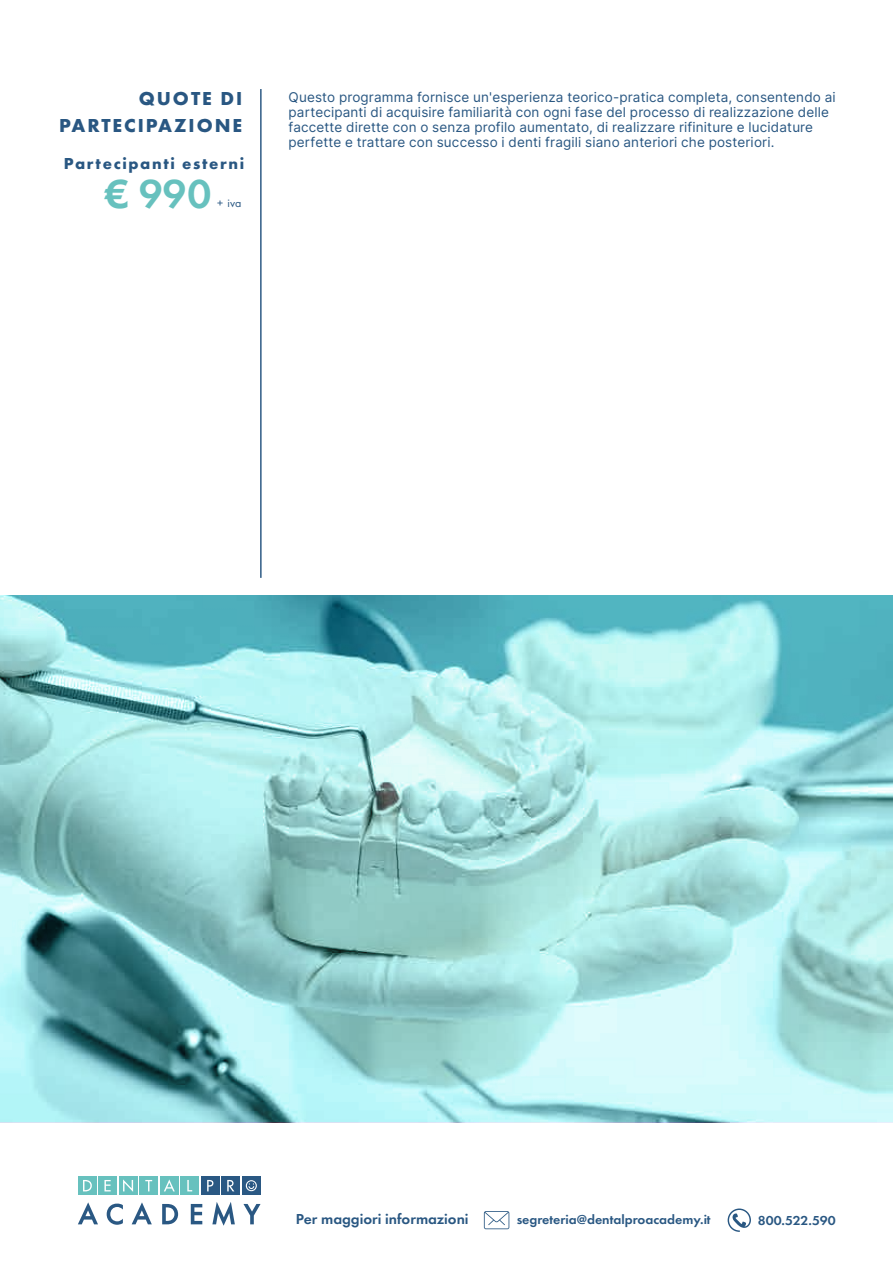
<style>
.page{position:relative;width:893px;height:1263px;background:#fff}
.page>*{position:absolute;margin:0;border:0;box-sizing:border-box;transform-origin:0 0}
.t1{font:600 42px "Futura PT";color:#67c1be}
.t2{font:700 19.5px/26.7px "Futura PT";letter-spacing:.1em;color:#295782;text-align:right}
.t3{font:700 16.5px "Futura PT";letter-spacing:.1em;color:#295782}
.t4{font:600 15px "Futura PT";color:#295782}
.t5{font:13.5px/15px "Inter";letter-spacing:.01em;color:#295782}
.t6{font:600 13.5px "Futura PT";color:#295782}
.t7{font:12px "Futura PT";color:#295782}
</style>
<div class="page">
<div style="left:78px;top:1176px;width:18px;height:19px;background:#67c1be"></div>
<svg style="left:83px;top:1180px;width:9px;height:11px"></svg>
<div style="left:98px;top:1176px;width:19px;height:19px;background:#67c1be"></div>
<svg style="left:104px;top:1180px;width:7px;height:11px"></svg>
<div style="left:119px;top:1176px;width:18px;height:19px;background:#67c1be"></div>
<svg style="left:123px;top:1179px;width:10px;height:13px"></svg>
<div style="left:139px;top:1176px;width:19px;height:19px;background:#67c1be"></div>
<svg style="left:145px;top:1180px;width:7px;height:11px"></svg>
<div style="left:160px;top:1176px;width:19px;height:19px;background:#67c1be"></div>
<svg style="left:164px;top:1179px;width:11px;height:12px"></svg>
<div style="left:180px;top:1176px;width:19px;height:19px;background:#67c1be"></div>
<svg style="left:187px;top:1180px;width:5px;height:11px"></svg>
<div style="left:201px;top:1176px;width:19px;height:19px;background:#2a5883"></div>
<svg style="left:207px;top:1180px;width:6px;height:11px"></svg>
<div style="left:221px;top:1176px;width:19px;height:19px;background:#2a5883"></div>
<svg style="left:227px;top:1180px;width:7px;height:11px"></svg>
<div style="left:242px;top:1176px;width:19px;height:19px;background:#2a5883"></div>
<svg style="left:246px;top:1180px;width:11px;height:11px"></svg>
<svg style="left:78px;top:1202px;width:20px;height:22px"></svg>
<svg style="left:107px;top:1203px;width:16px;height:22px"></svg>
<svg style="left:132px;top:1202px;width:20px;height:22px"></svg>
<svg style="left:162px;top:1204px;width:16px;height:20px"></svg>
<svg style="left:191px;top:1204px;width:11px;height:20px"></svg>
<svg style="left:212px;top:1202px;width:23px;height:24px"></svg>
<svg style="left:243px;top:1204px;width:18px;height:20px"></svg>
<svg style="left:484px;top:1211px;width:25px;height:18px"></svg>
<svg style="left:728px;top:1208px;width:23px;height:24px"></svg>
<hr style="left:260px;top:89px;width:2px;height:489px;background:#295782">
<svg style="left:0;top:595px;width:893px;height:527px;background:#98d4d5"></svg>
<h2 class="t2" style="left:59px;top:85px;width:184px">QUOTE DI<br>PARTECIPAZIONE</h2>
<p class="t3" style="left:64px;top:153px;width:182px">Partecipanti esterni</p>
<h1 class="t1" style="left:105px;top:168px;width:108px">€ 990</h1>
<p class="t7" style="left:217px;top:196px;width:26px">+ iva</p>
<p class="t5" style="left:289px;top:89px;width:549px">Questo programma fornisce un'esperienza teorico-pratica completa, consentendo ai partecipanti di acquisire familiarità con ogni fase del processo di realizzazione delle faccette dirette con o senza profilo aumentato, di realizzare rifiniture e lucidature perfette e trattare con successo i denti fragili siano anteriori che posteriori.</p>
<p class="t4" style="left:296px;top:1210px;width:174px">Per maggiori informazioni</p>
<p class="t6" style="left:517px;top:1211px;width:196px">segreteria@dentalproacademy.it</p>
<p class="t6" style="left:758px;top:1212px;width:79px">800.522.590</p>
</div>
